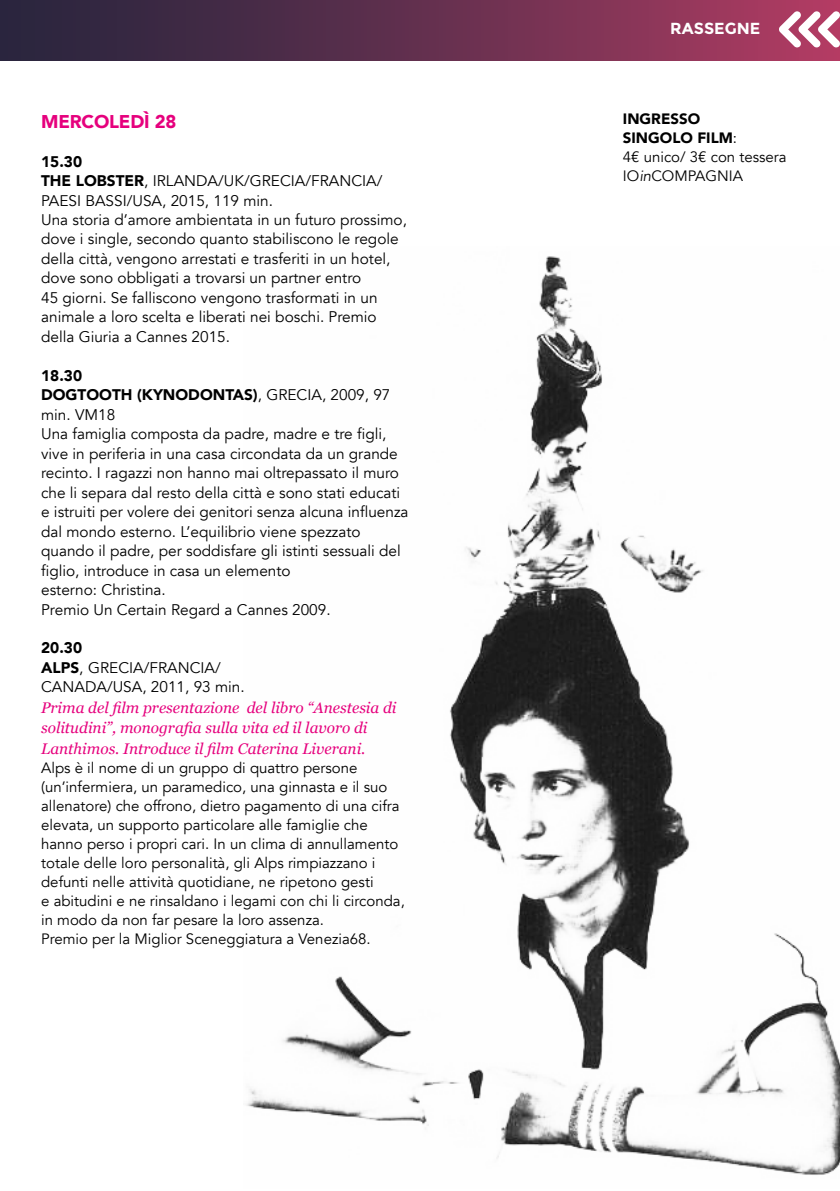
<style>
.page{position:relative;width:840px;height:1191px;background:#fff}
.page>*{position:absolute;margin:0;border:0;box-sizing:border-box;transform-origin:0 0}
.t1{font:900 18.4px "Avenir";letter-spacing:-.01em;color:#e6007d}
.t2{font:700 16px "Montserrat";color:#fff}
.t3{font:15.4px/19.4px "Avenir";color:#000}
.t4{font:italic 15.4px/20.4px "Georgia";color:#e6007d}
.t5{font:15px/19px "Avenir";color:#000}
.s1{font-weight:900}
.s2{font-style:italic}
</style>
<div class="page">
<img style="left:246px;top:256px;width:593px;height:919px">
<div style="left:0;top:0;width:839px;height:61px;background:linear-gradient(to right,#20243c,#ae3c62)"></div>
<svg style="left:778px;top:11px;width:61px;height:37px"></svg>
<p class="t1" style="left:41px;top:105px;width:137px">MERCOLEDÌ 28</p>
<p class="t3" style="left:41px;top:152px;width:367px"><span class="s1">15.30<br>THE LOBSTER</span>, IRLANDA/UK/GRECIA/FRANCIA/ PAESI BASSI/USA, 2015, 119 min.<br>Una storia d’amore ambientata in un futuro prossimo, dove i single, secondo quanto stabiliscono le regole della città, vengono arrestati e trasferiti in un hotel, dove sono obbligati a trovarsi un partner entro<br>45 giorni. Se falliscono vengono trasformati in un animale a loro scelta e liberati nei boschi. Premio della Giuria a Cannes 2015.</p>
<p class="t3" style="left:41px;top:366px;width:369px"><span class="s1">18.30<br>DOGTOOTH (KYNODONTAS)</span>, GRECIA, 2009, 97 min. VM18<br>Una famiglia composta da padre, madre e tre figli, vive in periferia in una casa circondata da un grande recinto. I ragazzi non hanno mai oltrepassato il muro che li separa dal resto della città e sono stati educati e istruiti per volere dei genitori senza alcuna influenza dal mondo esterno. L’equilibrio viene spezzato quando il padre, per soddisfare gli istinti sessuali del figlio, introduce in casa un elemento<br>esterno: Christina.<br>Premio Un Certain Regard a Cannes 2009.</p>
<p class="t3" style="left:41px;top:639px;width:205px"><span class="s1">20.30<br>ALPS</span>, GRECIA/FRANCIA/<br>CANADA/USA, 2011, 93 min.</p>
<p class="t4" style="left:41px;top:697px;width:356px">Prima del film presentazione del libro “Anestesia di solitudini”, monografia sulla vita ed il lavoro di<br>Lanthimos. Introduce il film Caterina Liverani.</p>
<p class="t5" style="left:41px;top:758px;width:365px">Alps è il nome di un gruppo di quattro persone (un’infermiera, un paramedico, una ginnasta e il suo allenatore) che offrono, dietro pagamento di una cifra elevata, un supporto particolare alle famiglie che hanno perso i propri cari. In un clima di annullamento totale delle loro personalità, gli Alps rimpiazzano i defunti nelle attività quotidiane, ne ripetono gesti<br>e abitudini e ne rinsaldano i legami con chi li circonda, in modo da non far pesare la loro assenza.<br>Premio per la Miglior Sceneggiatura a Venezia68.</p>
<p class="t2" style="left:670px;top:19px;width:91px">RASSEGNE</p>
<p class="t5" style="left:622px;top:110px;width:165px"><span class="s1">INGRESSO<br>SINGOLO FILM</span>:<br>4€ unico/ 3€ con tessera<br>IO<span class="s2">in</span>COMPAGNIA</p>
</div>
